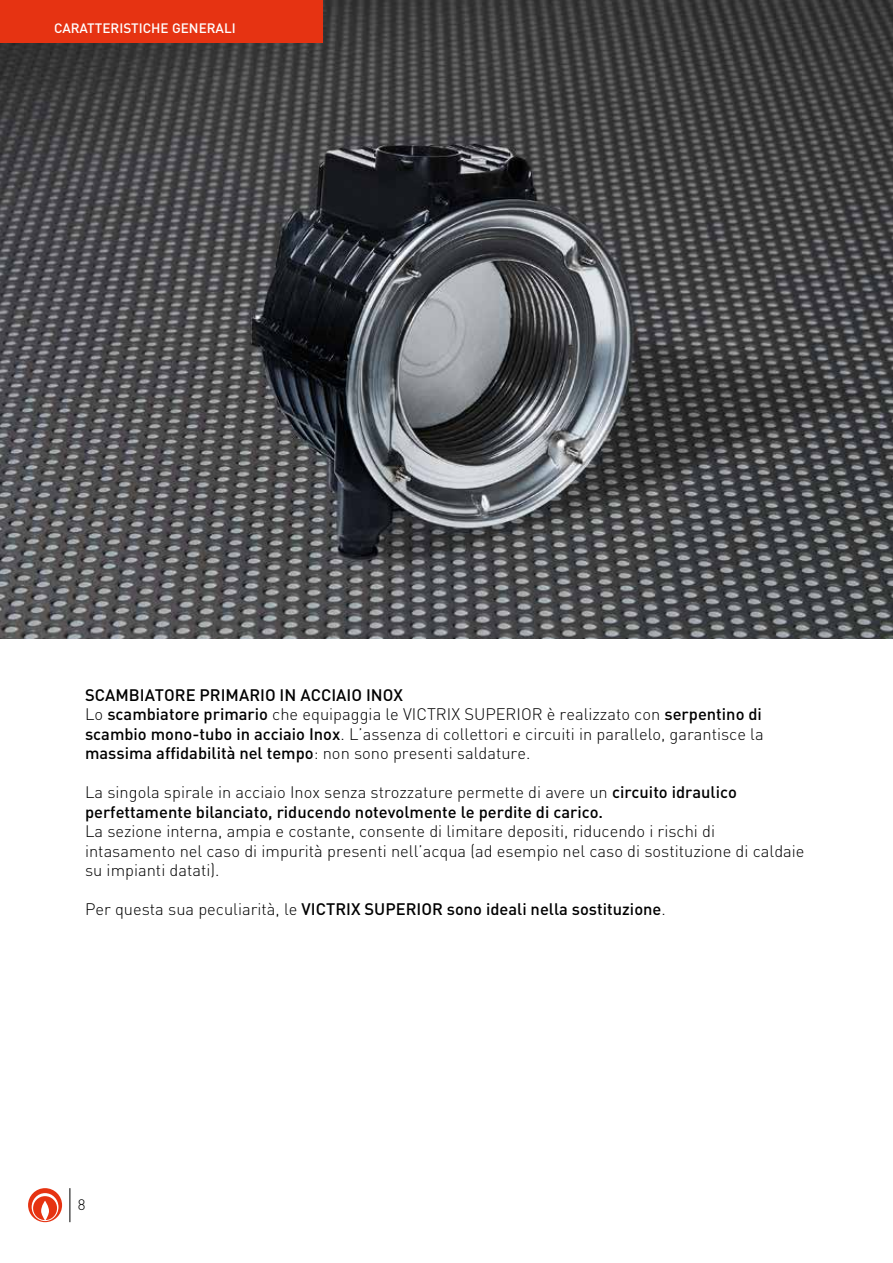
<style>
.page{position:relative;width:893px;height:1263px;background:#fff}
.page>*{position:absolute;margin:0;border:0;box-sizing:border-box;transform-origin:0 0}
.t1{font:300 16.5px/19.5px "DIN";color:#000}
.t2{font:500 16.5px/19.5px "DIN";color:#000}
.t3{font:300 15px "DIN";color:#000}
.t4{font:500 13.5px "DIN";color:#fff}
.s1{font-weight:500}
.s2{font-weight:300}
</style>
<div class="page">
<img style="left:0;top:0;width:893px;height:638px">
<hr style="left:70px;top:1188px;width:1px;height:34px;background:#000">
<svg style="left:28px;top:1188px;width:34px;height:34px"></svg>
<div style="left:0;top:0;width:323px;height:43px;background:#e63312"></div>
<p class="t4" style="left:54px;top:19px;width:183px">CARATTERISTICHE GENERALI</p>
<p class="t1" style="left:85px;top:685px;width:680px"><span class="s1">SCAMBIATORE PRIMARIO IN ACCIAIO INOX<br></span>Lo <span class="s1">scambiatore primario</span> che equipaggia le VICTRIX SUPERIOR è realizzato con <span class="s1">serpentino di scambio mono-tubo in acciaio Inox</span>. L’assenza di collettori e circuiti in parallelo, garantisce la <span class="s1">massima affidabilità nel tempo</span>: non sono presenti saldature.</p>
<p class="t2" style="left:85px;top:782px;width:653px"><span class="s2">La singola spirale in acciaio Inox senza strozzature permette di avere un</span> circuito idraulico perfettamente bilanciato, riducendo notevolmente le perdite di carico.</p>
<p class="t1" style="left:85px;top:821px;width:721px">La sezione interna, ampia e costante, consente di limitare depositi, riducendo i rischi di intasamento nel caso di impurità presenti nell’acqua (ad esempio nel caso di sostituzione di caldaie su impianti datati).</p>
<p class="t2" style="left:85px;top:899px;width:582px"><span class="s2">Per questa sua peculiarità, le</span> VICTRIX SUPERIOR sono ideali nella sostituzione<span class="s2">.</span></p>
<p class="t3" style="left:78px;top:1196px;width:9px">8</p>
</div>
